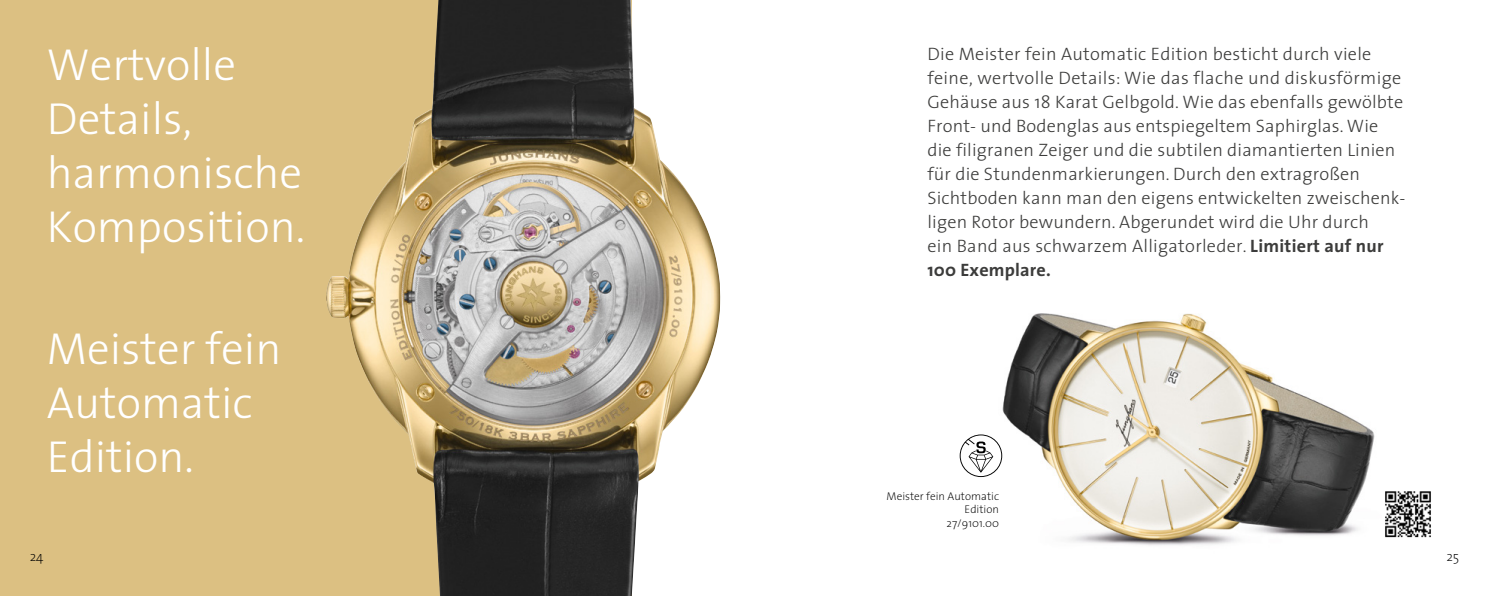
<style>
.page{position:relative;width:1489px;height:596px;background:#fff}
.page>*{position:absolute;margin:0;border:0;box-sizing:border-box;transform-origin:0 0}
.t1{font:300 45px/54px "The Sans";color:#fff}
.t2{font:300 18px/24px "The Sans";letter-spacing:.01em;color:#3c3c3b}
.t3{font:200 13.5px "The Sans";color:#000}
.t4{font:200 11.25px/13.5px "The Sans";color:#000;text-align:right}
.s1{font-weight:700}
</style>
<div class="page">
<div style="left:0;top:0;width:631px;height:595px;background:#dcc082"></div>
<img style="left:974px;top:313px;width:401px;height:233px">
<img style="left:1385px;top:491px;width:46px;height:47px">
<svg style="left:959px;top:434px;width:43px;height:42px"></svg>
<img style="left:326px;top:0;width:394px;height:595px">
<h1 class="t1" style="left:47px;top:36px;width:260px">Wertvolle<br>Details, harmonische<br>Komposition.</h1>
<h1 class="t1" style="left:47px;top:320px;width:236px">Meister fein<br>Automatic<br>Edition.</h1>
<p class="t2" style="left:927px;top:41px;width:479px">Die Meister fein Automatic Edition besticht durch viele feine, wertvolle Details: Wie das flache und diskusförmige Gehäuse aus 18 Karat Gelbgold. Wie das ebenfalls gewölbte Front- und Bodenglas aus entspiegeltem Saphirglas. Wie die filigranen Zeiger und die subtilen diamantierten Linien für die Stundenmarkierungen. Durch den extragroßen Sichtboden kann man den eigens entwickelten zweischenk&shy;ligen Rotor bewundern. Abgerundet wird die Uhr durch<br>ein Band aus schwarzem Alligatorleder. <span class="s1">Limitiert auf nur 100 Exemplare.</span></p>
<p class="t4" style="left:886px;top:488px;width:114px">Meister fein Automatic<br>Edition<br>27/9101.00</p>
<p class="t3" style="left:30px;top:545px;width:15px">24</p>
<p class="t3" style="left:1446px;top:545px;width:14px">25</p>
</div>
